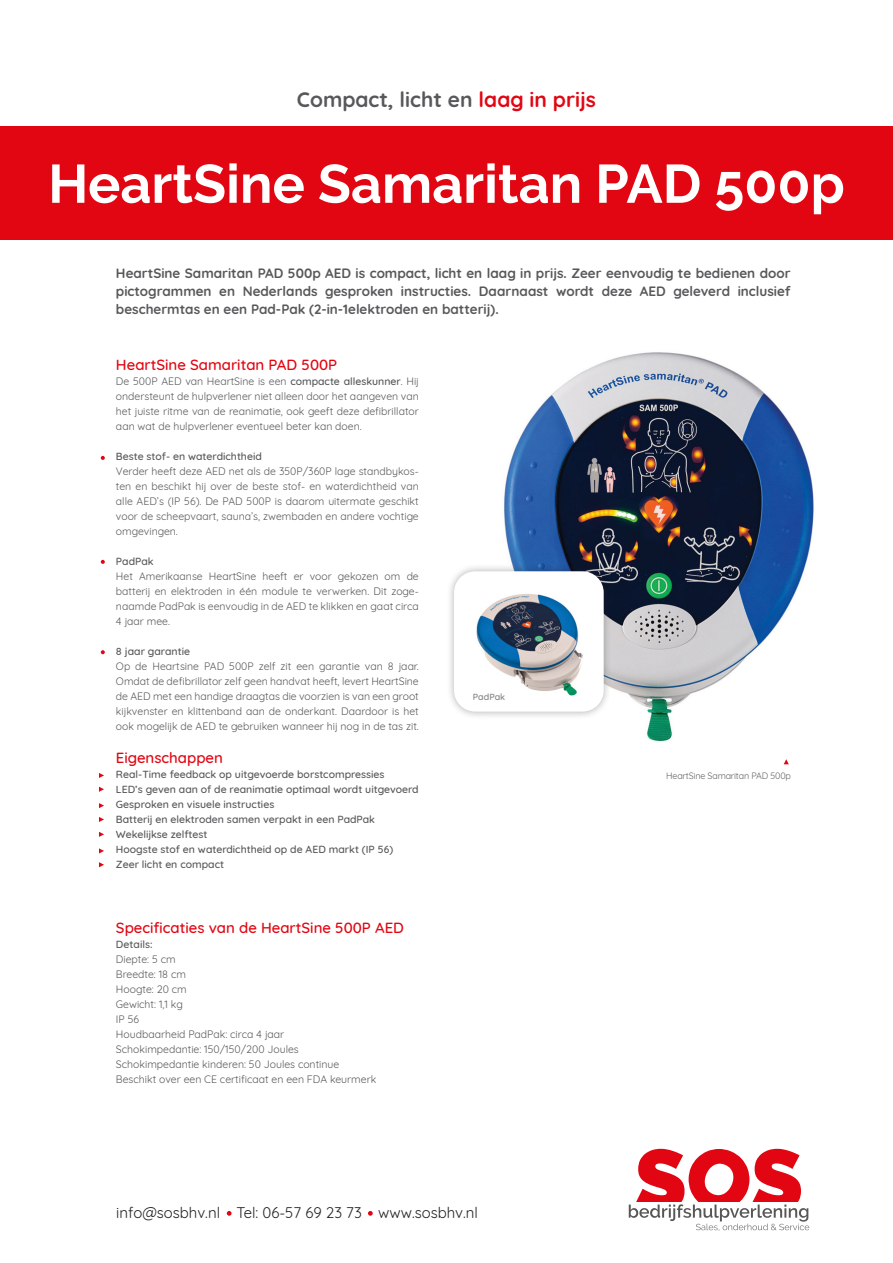
<style>
.page{position:relative;width:893px;height:1263px;background:#fff}
.page>*{position:absolute;margin:0;border:0;box-sizing:border-box;transform-origin:0 0}
.hoofdkop{font:700 54px "Raleway";color:#fff}
.broodtekst{font:700 21px "Quicksand";color:#57585a}
.kopje{font:500 15px "Quicksand";color:#e20612}
.t1{font:15px "Quicksand";color:#231f20}
.broodtekst-2{font:700 13.5px/18px "Quicksand";color:#57585a;text-align:justify}
.broodtekst-3{font:10.5px/15px "Quicksand";color:#57585a;text-align:justify}
.broodtekst-4{font:500 10.5px "Quicksand";color:#57585a}
.tiltels_plaatjes{font:9px "Quicksand";letter-spacing:-.02em;color:#636366}
.broodtekst-5{font:500 9px "Quicksand";color:#808285}
.s1{color:#e20612}
.s2{font-weight:500}
</style>
<div class="page">
<div style="left:0;top:126px;width:893px;height:113px;background:#e20612"></div>
<svg style="left:368px;top:1211px;width:5px;height:5px"></svg>
<svg style="left:227px;top:1211px;width:5px;height:5px"></svg>
<svg style="left:629px;top:1149px;width:180px;height:82px"></svg>
<img style="left:504px;top:352px;width:310px;height:390px">
<svg style="left:784px;top:759px;width:5px;height:5px"></svg>
<div style="left:446px;top:563px;width:166px;height:157px;background:#231f20;opacity:.35"></div>
<div style="left:454px;top:571px;width:150px;height:141px;background:#fff;border-radius:21px"></div>
<img style="left:476px;top:594px;width:107px;height:102px">
<svg style="left:101px;top:456px;width:4px;height:4px"></svg>
<svg style="left:101px;top:560px;width:4px;height:4px"></svg>
<svg style="left:101px;top:650px;width:4px;height:4px"></svg>
<svg style="left:99px;top:773px;width:5px;height:5px"></svg>
<svg style="left:99px;top:803px;width:5px;height:5px"></svg>
<svg style="left:99px;top:848px;width:5px;height:5px"></svg>
<svg style="left:99px;top:787px;width:5px;height:5px"></svg>
<svg style="left:99px;top:817px;width:5px;height:5px"></svg>
<svg style="left:99px;top:832px;width:5px;height:5px"></svg>
<svg style="left:99px;top:862px;width:5px;height:5px"></svg>
<p class="broodtekst" style="left:297px;top:82px;width:301px">Compact, licht en <span class="s1">laag in prijs</span></p>
<p class="hoofdkop" style="left:48px;top:153px;width:798px">HeartSine Samaritan PAD 500p</p>
<p class="broodtekst-2" style="left:116px;top:263px;width:676px">HeartSine Samaritan PAD 500p AED is compact, licht en laag in prijs. Zeer eenvoudig te bedienen door pictogrammen en Nederlands gesproken instructies. Daarnaast wordt deze AED geleverd inclusief beschermtas en een Pad-Pak (2-in-1elektroden en batterij).</p>
<p class="kopje" style="left:116px;top:353px;width:223px">HeartSine Samaritan PAD 500P</p>
<p class="broodtekst-3" style="left:116px;top:373px;width:304px">De 500P AED van HeartSine is een <span class="s2">compacte alleskunner</span>. Hij ondersteunt de hulpverlener niet alleen door het aangeven van het juiste ritme van de reanimatie, ook geeft deze defibrillator aan wat de hulpverlener eventueel beter kan doen.</p>
<p class="broodtekst-4" style="left:116px;top:448px;width:147px">Beste stof- en waterdichtheid</p>
<p class="broodtekst-3" style="left:116px;top:463px;width:304px">Verder heeft deze AED net als de 350P/360P lage standbykos&shy;ten en beschikt hij over de beste stof- en waterdichtheid van alle AED’s (IP 56). De PAD 500P is daarom uitermate geschikt voor de scheepvaart, sauna’s, zwembaden en andere vochtige omgevingen.</p>
<p class="broodtekst-4" style="left:116px;top:553px;width:39px">PadPak</p>
<p class="broodtekst-3" style="left:116px;top:568px;width:304px">Het Amerikaanse HeartSine heeft er voor gekozen om de batterij en elektroden in één module te verwerken. Dit zoge&shy;naamde PadPak is eenvoudig in de AED te klikken en gaat circa 4 jaar mee.</p>
<p class="broodtekst-4" style="left:116px;top:643px;width:76px">8 jaar garantie</p>
<p class="broodtekst-3" style="left:116px;top:658px;width:304px">Op de Heartsine PAD 500P zelf zit een garantie van 8 jaar.<br>Omdat de defibrillator zelf geen handvat heeft, levert HeartSine de AED met een handige draagtas die voorzien is van een groot kijkvenster en klittenband aan de onderkant. Daardoor is het ook mogelijk de AED te gebruiken wanneer hij nog in de tas zit.</p>
<p class="kopje" style="left:116px;top:746px;width:109px">Eigenschappen</p>
<p class="broodtekst-4" style="left:116px;top:766px;width:270px">Real-Time feedback op uitgevoerde borstcompressies</p>
<p class="broodtekst-4" style="left:116px;top:781px;width:304px">LED’s geven aan of de reanimatie optimaal wordt uitgevoerd</p>
<p class="broodtekst-4" style="left:116px;top:796px;width:160px">Gesproken en visuele instructies</p>
<p class="broodtekst-4" style="left:116px;top:811px;width:261px">Batterij en elektroden samen verpakt in een PadPak</p>
<p class="broodtekst-4" style="left:116px;top:826px;width:93px">Wekelijkse zelftest</p>
<p class="broodtekst-4" style="left:116px;top:841px;width:279px">Hoogste stof en waterdichtheid op de AED markt (IP 56)</p>
<p class="broodtekst-4" style="left:116px;top:856px;width:110px">Zeer licht en compact</p>
<p class="kopje" style="left:116px;top:915px;width:289px">Specificaties van de HeartSine 500P AED</p>
<p class="broodtekst-4" style="left:116px;top:935px;width:38px">Details:</p>
<p class="broodtekst-3" style="left:116px;top:950px;width:61px">Diepte: 5 cm</p>
<p class="broodtekst-3" style="left:116px;top:965px;width:72px">Breedte: 18 cm</p>
<p class="broodtekst-3" style="left:116px;top:980px;width:72px">Hoogte: 20 cm</p>
<p class="broodtekst-3" style="left:116px;top:995px;width:69px">Gewicht: 1,1 kg</p>
<p class="broodtekst-3" style="left:116px;top:1010px;width:25px">IP 56</p>
<p class="broodtekst-3" style="left:116px;top:1025px;width:170px">Houdbaarheid PadPak: circa 4 jaar</p>
<p class="broodtekst-3" style="left:116px;top:1040px;width:184px">Schokimpedantie: 150/150/200 Joules</p>
<p class="broodtekst-3" style="left:116px;top:1055px;width:225px">Schokimpedantie kinderen: 50 Joules continue</p>
<p class="broodtekst-3" style="left:116px;top:1070px;width:262px">Beschikt over een CE certificaat en een FDA keurmerk</p>
<p class="broodtekst-5" style="left:473px;top:690px;width:34px">PadPak</p>
<p class="t1" style="left:116px;top:1201px;width:363px">info@sosbhv.nl Tel: 06-57 69 23 73 www.sosbhv.nl</p>
<p class="tiltels_plaatjes" style="left:666px;top:769px;width:126px">HeartSine Samaritan PAD 500p</p>
</div>
